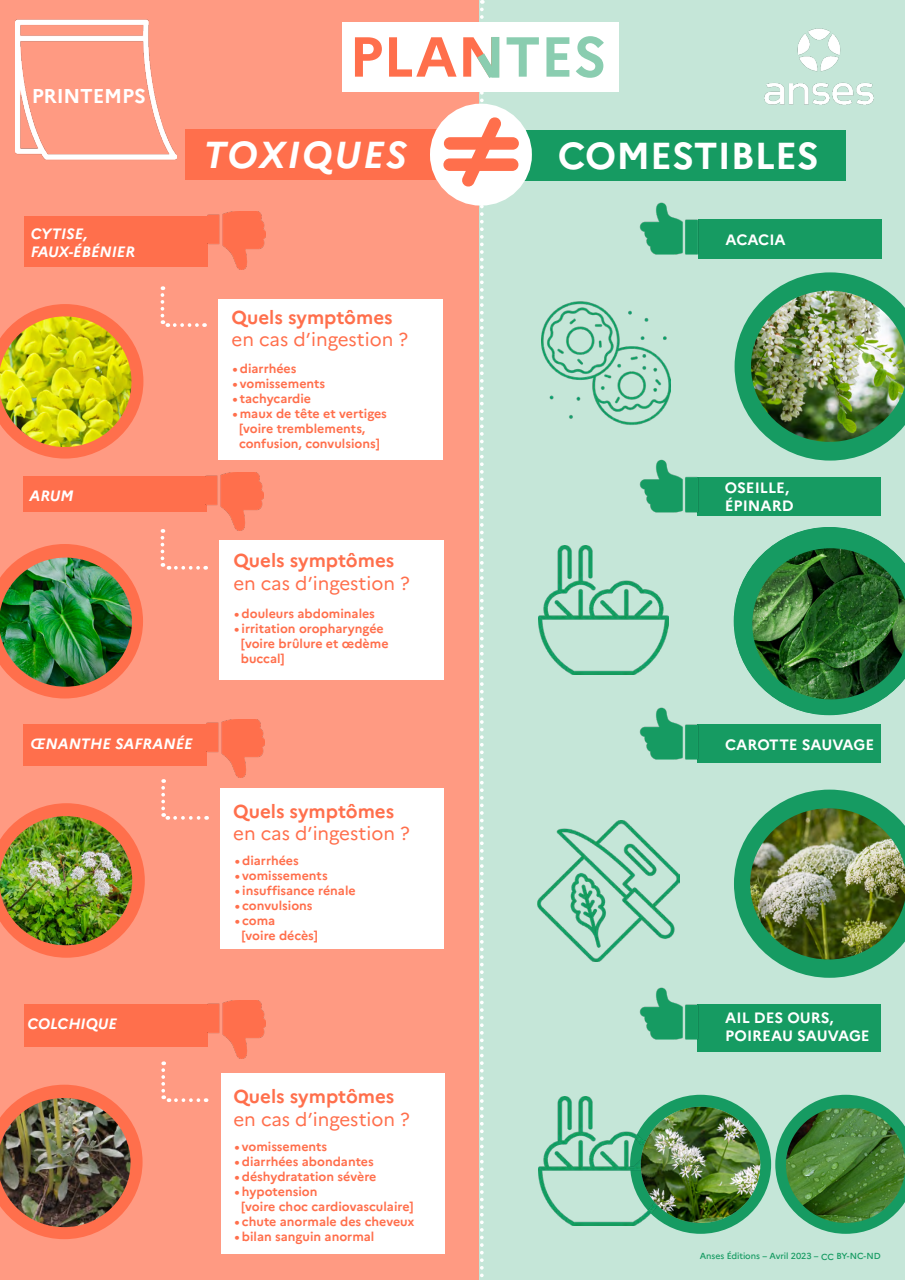
<style>
.page{position:relative;width:905px;height:1280px;background:#fff}
.page>*{position:absolute;margin:0;border:0;box-sizing:border-box;transform-origin:0 0}
.t1{font:700 56.25px "Marianne";color:#ff6f4c}
.t2{font:700 37.5px "Marianne";color:#fff}
.t3{font:italic 700 37.5px "Marianne";letter-spacing:.05em;color:#fff}
.t4{font:700 20px "Marianne";letter-spacing:-.01em;color:#fff}
.t5{font:18.75px "Marianne";color:#ff6f4c}
.t6{font:700 18.75px "Marianne";color:#ff6f4c}
.t7{font:700 15px/18px "Marianne";color:#fff}
.t8{font:italic 700 15px/18px "Marianne";color:#fff}
.t9{font:700 12.5px/15px "Marianne";color:#ff6f4c}
.t10{font:500 8.75px "Marianne";letter-spacing:-.01em;color:#169b62}
.s1{color:#8acdb0}
</style>
<div class="page">
<div style="left:0;top:0;width:484px;height:1280px;background:#ff9a82"></div>
<div style="left:479px;top:0;width:426px;height:1280px;background:#c5e6d8"></div>
<div style="left:342px;top:22px;width:277px;height:70px;background:#fff"></div>
<div style="left:219px;top:540px;width:225px;height:140px;background:#fff"></div>
<svg style="left:24px;top:304px;width:119px;height:155px"></svg>
<img style="left:0;top:316px;width:132px;height:131px">
<div style="left:477px;top:130px;width:369px;height:51px;background:#169b62"></div>
<div style="left:185px;top:129px;width:267px;height:51px;background:#ff6f4c"></div>
<div style="left:430px;top:104px;width:102px;height:102px;border:44px solid #fff;border-radius:50%"></div>
<div style="left:23px;top:724px;width:184px;height:42px;background:#ff6f4c"></div>
<div style="left:23px;top:476px;width:184px;height:36px;background:#ff6f4c"></div>
<div style="left:220px;top:788px;width:224px;height:161px;background:#fff"></div>
<div style="left:218px;top:299px;width:225px;height:160px;background:#fff"></div>
<div style="left:446px;top:139px;width:71px;height:9px;background:#ff6f4c;border-radius:4px"></div>
<div style="left:444px;top:137px;width:75px;height:13px;border:4px solid #ff6f4c;border-radius:4px"></div>
<div style="left:446px;top:161px;width:70px;height:8px;background:#ff6f4c;border-radius:4px"></div>
<div style="left:443px;top:158px;width:75px;height:13px;border:4px solid #ff6f4c;border-radius:4px"></div>
<div style="left:24px;top:216px;width:184px;height:51px;background:#ff6f4c"></div>
<div style="left:698px;top:220px;width:183px;height:39px;background:#169b62"></div>
<svg style="left:459px;top:0;width:46px;height:1277px"></svg>
<div style="left:491px;top:37px;width:8px;height:41px;background:#8acdb0"></div>
<div style="left:24px;top:1004px;width:183px;height:43px;background:#ff6f4c"></div>
<div style="left:221px;top:1073px;width:224px;height:180px;background:#fff"></div>
<svg style="left:20px;top:544px;width:123px;height:155px"></svg>
<img style="left:0;top:558px;width:132px;height:129px">
<svg style="left:21px;top:1085px;width:122px;height:154px"></svg>
<img style="left:0;top:1098px;width:131px;height:129px">
<svg style="left:775px;top:1095px;width:112px;height:139px"></svg>
<img style="left:786px;top:1108px;width:119px;height:115px">
<div style="left:630px;top:1095px;width:141px;height:139px;background:#169b62;border-radius:50%"></div>
<svg style="left:735px;top:272px;width:152px;height:189px"></svg>
<div style="left:697px;top:477px;width:184px;height:39px;background:#169b62"></div>
<div style="left:698px;top:725px;width:183px;height:38px;background:#169b62"></div>
<div style="left:698px;top:1005px;width:183px;height:47px;background:#169b62"></div>
<svg style="left:24px;top:803px;width:121px;height:155px"></svg>
<img style="left:0;top:816px;width:132px;height:129px">
<img style="left:751px;top:291px;width:154px;height:151px">
<img style="left:539px;top:545px;width:129px;height:129px">
<img style="left:538px;top:820px;width:141px;height:142px">
<img style="left:764px;top:28px;width:110px;height:77px">
<img style="left:639px;top:202px;width:65px;height:53px">
<img style="left:639px;top:459px;width:60px;height:54px">
<img style="left:639px;top:707px;width:65px;height:56px">
<img style="left:639px;top:987px;width:64px;height:61px">
<img style="left:16px;top:19px;width:161px;height:141px">
<img style="left:208px;top:212px;width:58px;height:58px">
<img style="left:206px;top:472px;width:58px;height:58px">
<img style="left:207px;top:720px;width:58px;height:58px">
<img style="left:207px;top:1000px;width:58px;height:58px">
<svg style="left:734px;top:527px;width:156px;height:188px"></svg>
<img style="left:752px;top:548px;width:153px;height:151px">
<svg style="left:734px;top:790px;width:153px;height:188px"></svg>
<img style="left:750px;top:808px;width:155px;height:151px">
<svg style="left:161px;top:286px;width:7px;height:41px"></svg>
<svg style="left:175px;top:323px;width:30px;height:4px"></svg>
<svg style="left:161px;top:529px;width:9px;height:41px"></svg>
<svg style="left:176px;top:566px;width:30px;height:4px"></svg>
<svg style="left:161px;top:779px;width:7px;height:41px"></svg>
<svg style="left:175px;top:816px;width:32px;height:4px"></svg>
<svg style="left:161px;top:1061px;width:9px;height:41px"></svg>
<svg style="left:176px;top:1098px;width:31px;height:4px"></svg>
<img style="left:541px;top:301px;width:130px;height:124px">
<img style="left:539px;top:1097px;width:129px;height:129px">
<img style="left:641px;top:1107px;width:119px;height:116px">
<h3 class="t4" style="left:32px;top:81px;width:116px">PRINTEMPS</h3>
<h1 class="t1" style="left:349px;top:13px;width:259px">PLAN<span class="s1">TES</span></h1>
<h2 class="t3" style="left:203px;top:125px;width:205px">TOXIQUES</h2>
<h2 class="t2" style="left:558px;top:127px;width:263px">COMESTIBLES</h2>
<p class="t8" style="left:31px;top:223px;width:106px">CYTISE,<br>FAUX-ÉBÉNIER</p>
<p class="t7" style="left:725px;top:230px;width:62px">ACACIA</p>
<h3 class="t6" style="left:232px;top:302px;width:163px">Quels symptômes</h3>
<h3 class="t5" style="left:232px;top:325px;width:178px">en cas d’ingestion ?</h3>
<p class="t8" style="left:29px;top:486px;width:45px">ARUM</p>
<p class="t8" style="left:31px;top:734px;width:164px">ŒNANTHE SAFRANÉE</p>
<p class="t8" style="left:28px;top:1013px;width:91px">COLCHIQUE</p>
<p class="t9" style="left:232px;top:360px;width:66px">• diarrhées</p>
<p class="t9" style="left:232px;top:375px;width:95px">• vomissements</p>
<p class="t9" style="left:232px;top:390px;width:80px">• tachycardie</p>
<p class="t9" style="left:239px;top:405px;width:149px;text-indent:-7px">• maux de tête et vertiges [voire tremblements, confusion, convulsions]</p>
<h3 class="t6" style="left:233px;top:546px;width:163px">Quels symptômes</h3>
<h3 class="t5" style="left:233px;top:569px;width:178px">en cas d’ingestion ?</h3>
<p class="t9" style="left:234px;top:605px;width:142px">• douleurs abdominales</p>
<p class="t9" style="left:241px;top:620px;width:149px;text-indent:-7px">• irritation oropharyngée [voire brûlure et œdème buccal]</p>
<h3 class="t6" style="left:233px;top:797px;width:163px">Quels symptômes</h3>
<h3 class="t5" style="left:233px;top:819px;width:178px">en cas d’ingestion ?</h3>
<p class="t9" style="left:235px;top:852px;width:66px">• diarrhées</p>
<p class="t9" style="left:235px;top:867px;width:95px">• vomissements</p>
<p class="t9" style="left:235px;top:882px;width:123px">• insuffisance rénale</p>
<p class="t9" style="left:235px;top:897px;width:79px">• convulsions</p>
<p class="t9" style="left:241px;top:912px;width:78px;text-indent:-7px">• coma<br>[voire décès]</p>
<h3 class="t6" style="left:233px;top:1082px;width:163px">Quels symptômes</h3>
<h3 class="t5" style="left:233px;top:1104px;width:178px">en cas d’ingestion ?</h3>
<p class="t9" style="left:234px;top:1138px;width:95px">• vomissements</p>
<p class="t9" style="left:234px;top:1153px;width:141px">• diarrhées abondantes</p>
<p class="t9" style="left:234px;top:1168px;width:144px">• déshydratation sévère</p>
<p class="t9" style="left:241px;top:1183px;width:174px;text-indent:-7px">• hypotension<br>[voire choc cardiovasculaire]</p>
<p class="t9" style="left:234px;top:1213px;width:182px">• chute anormale des cheveux</p>
<p class="t9" style="left:234px;top:1228px;width:142px">• bilan sanguin anormal</p>
<p class="t7" style="left:725px;top:477px;width:70px">OSEILLE,<br>ÉPINARD</p>
<p class="t7" style="left:725px;top:735px;width:150px">CAROTTE SAUVAGE</p>
<p class="t7" style="left:725px;top:1008px;width:146px">AIL DES OURS,<br>POIREAU SAUVAGE</p>
<p class="t10" style="left:700px;top:1249px;width:182px">Anses Éditions – Avril 2023 – CC BY-NC-ND</p>
</div>
